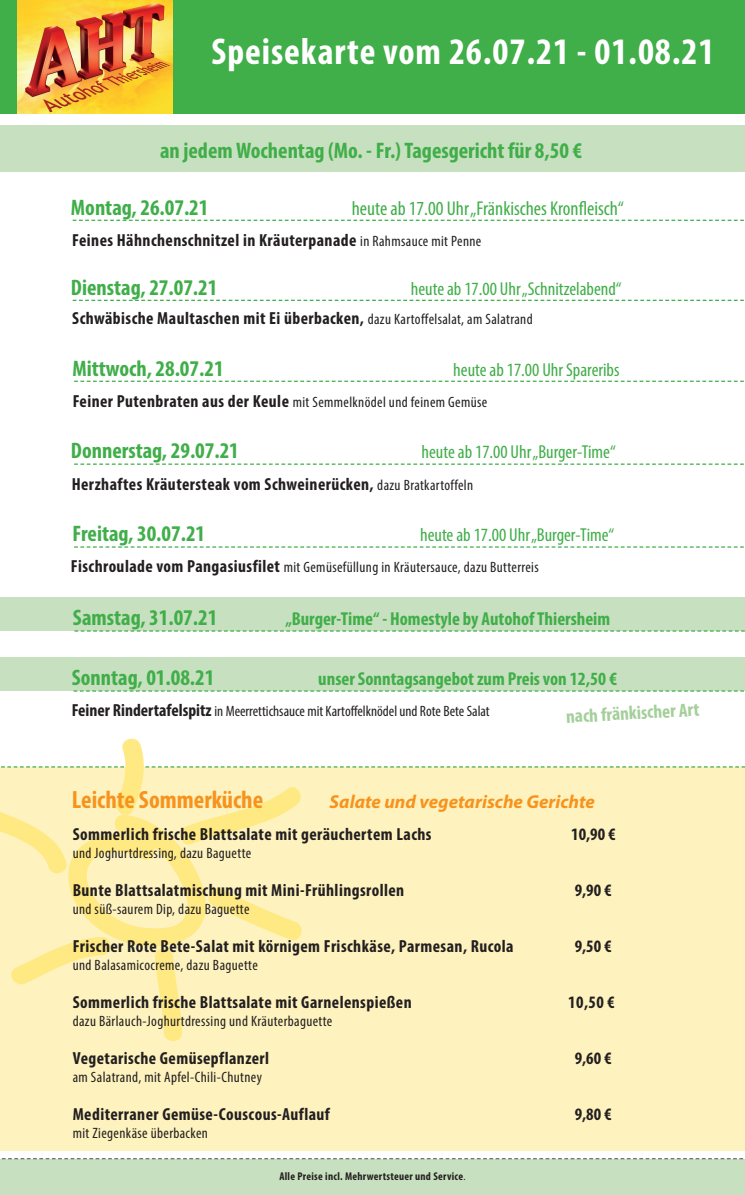
<style>
.page{position:relative;width:745px;height:1195px;background:#fff}
.page>*{position:absolute;margin:0;border:0;box-sizing:border-box;transform-origin:0 0}
.t1{font:700 condensed 37.5px "Myriad Pro";letter-spacing:.025em;color:#fff}
.t2{font:700 condensed 25px "Myriad Pro";color:#f7931d}
.t3{font:700 condensed 22.5px "Myriad Pro";color:#40ae49}
.t4{font:condensed 20px "Myriad Pro";color:#40ae49}
.t5{font:700 condensed 19.12px "Myriad Pro";color:#a3cf9a}
.t6{font:condensed 18.75px "Myriad Pro";color:#40ae49}
.t7{font:700 condensed 18.75px "Myriad Pro";color:#40ae49}
.t8{font:italic 700 18.75px "Myriad Pro";color:#f7931d}
.t9{font:700 condensed 17.5px "Myriad Pro";letter-spacing:.025em;color:#231f20}
.t10{font:condensed 15px "Myriad Pro";letter-spacing:.025em;color:#231f20}
.t11{font:condensed 15px "Myriad Pro";color:#231f20}
.t12{font:700 condensed 11.25px "Myriad Pro";letter-spacing:.025em;color:#231f20}
.s1{font-weight:400;font-size:15px}
.s2{font-weight:700;font-size:17.5px}
.s3{font-weight:400}
</style>
<div class="page">
<div style="left:0;top:0;width:744px;height:113px;background:#40ae49"></div>
<div style="left:0;top:1159px;width:744px;height:35px;background:#c7e0bf"></div>
<img style="left:18px;top:0;width:154px;height:113px">
<svg style="left:73px;top:220px;width:671px;height:1px"></svg>
<svg style="left:73px;top:299px;width:671px;height:2px"></svg>
<svg style="left:74px;top:380px;width:670px;height:2px"></svg>
<svg style="left:74px;top:463px;width:670px;height:1px"></svg>
<svg style="left:74px;top:546px;width:670px;height:1px"></svg>
<div style="left:0;top:126px;width:744px;height:46px;background:#c7e0bf"></div>
<div style="left:0;top:657px;width:744px;height:33px;background:#c7e0bf"></div>
<svg style="left:74px;top:690px;width:670px;height:1px"></svg>
<div style="left:0;top:597px;width:744px;height:33px;background:#c7e0bf"></div>
<svg style="left:74px;top:630px;width:670px;height:1px"></svg>
<div style="left:0;top:767px;width:744px;height:384px;background:#fef3be"></div>
<svg style="left:0;top:738px;width:744px;height:303px"></svg>
<h1 class="t1" style="left:211px;top:28px;width:504px">Speisekarte vom 26.07.21 - 01.08.21</h1>
<p class="t3" style="left:160px;top:136px;width:423px">an jedem Wochentag (Mo. - Fr.) Tagesgericht für 8,50 €</p>
<p class="t3" style="left:71px;top:193px;width:139px">Montag, 26.07.21</p>
<p class="t4" style="left:351px;top:196px;width:274px">heute ab 17.00 Uhr „Fränkisches Kronfleisch“</p>
<p class="t9" style="left:72px;top:229px;width:410px">Feines Hähnchenschnitzel in Kräuterpanade <span class="s1">in Rahmsauce mit Penne</span></p>
<p class="t3" style="left:71px;top:273px;width:148px">Dienstag, 27.07.21</p>
<p class="t6" style="left:410px;top:277px;width:212px">heute ab 17.00 Uhr „Schnitzelabend“</p>
<p class="t9" style="left:72px;top:307px;width:462px">Schwäbische Maultaschen mit Ei überbacken, <span class="s1">dazu Kartoffelsalat, am Salatrand</span></p>
<p class="t3" style="left:72px;top:354px;width:153px">Mittwoch, 28.07.21</p>
<p class="t6" style="left:453px;top:358px;width:168px">heute ab 17.00 Uhr Spareribs</p>
<p class="t10" style="left:73px;top:392px;width:416px"><span class="s2">Feiner Putenbraten aus der Keule</span> mit Semmelknödel und feinem Gemüse</p>
<p class="t3" style="left:71px;top:436px;width:169px">Donnerstag, 29.07.21</p>
<p class="t6" style="left:421px;top:440px;width:195px">heute ab 17.00 Uhr „Burger-Time“</p>
<p class="t9" style="left:72px;top:473px;width:402px">Herzhaftes Kräutersteak vom Schweinerücken, <span class="s1">dazu Bratkartoffeln</span></p>
<p class="t3" style="left:72px;top:519px;width:134px">Freitag, 30.07.21</p>
<p class="t6" style="left:420px;top:523px;width:195px">heute ab 17.00 Uhr „Burger-Time“</p>
<p class="t10" style="left:71px;top:558px;width:469px"><span class="s2">Fischroulade vom Pangasiusfilet</span> mit Gemüsefüllung in Kräutersauce, dazu Butterreis</p>
<p class="t3" style="left:73px;top:603px;width:146px">Samstag, 31.07.21</p>
<p class="t7" style="left:285px;top:607px;width:326px">„Burger-Time“ - Homestyle by Autohof Thiersheim</p>
<p class="t3" style="left:72px;top:663px;width:144px">Sonntag, 01.08.21</p>
<p class="t7" style="left:318px;top:667px;width:300px">unser Sonntagsangebot zum Preis von 12,50 €</p>
<p class="t11" style="left:72px;top:701px;width:419px"><span class="s2">Feiner Rindertafelspitz</span> in Meerrettichsauce mit Kartoffelknödel und Rote Bete Salat</p>
<p class="t5" style="left:565px;top:704px;width:135px;rotate:-3deg">nach fränkischer Art</p>
<h2 class="t2" style="left:72px;top:783px;width:193px">Leichte Sommerküche</h2>
<p class="t8" style="left:329px;top:789px;width:267px">Salate und vegetarische Gerichte</p>
<p class="t9" style="left:73px;top:823px;width:360px">Sommerlich frische Blattsalate mit geräuchertem Lachs</p>
<p class="t9" style="left:571px;top:823px;width:46px">10,90 €</p>
<p class="t10" style="left:73px;top:843px;width:180px">und Joghurtdressing, dazu Baguette</p>
<p class="t9" style="left:73px;top:879px;width:333px">Bunte Blattsalatmischung mit Mini-Frühlingsrollen</p>
<p class="t9" style="left:574px;top:879px;width:38px">9,90 €</p>
<p class="t10" style="left:73px;top:899px;width:178px">und süß-saurem Dip, dazu Baguette</p>
<p class="t9" style="left:73px;top:935px;width:442px">Frischer Rote Bete-Salat mit körnigem Frischkäse, Parmesan, Rucola</p>
<p class="t9" style="left:574px;top:935px;width:38px">9,50 €</p>
<p class="t10" style="left:73px;top:955px;width:186px">und Balasamicocreme, dazu Baguette</p>
<p class="t9" style="left:73px;top:991px;width:340px">Sommerlich frische Blattsalate mit Garnelenspießen</p>
<p class="t9" style="left:568px;top:991px;width:48px">10,50 €</p>
<p class="t10" style="left:73px;top:1011px;width:261px">dazu Bärlauch-Joghurtdressing und Kräuterbaguette</p>
<p class="t9" style="left:73px;top:1047px;width:198px">Vegetarische Gemüsepflanzerl</p>
<p class="t9" style="left:574px;top:1047px;width:38px">9,60 €</p>
<p class="t10" style="left:73px;top:1067px;width:190px">am Salatrand, mit Apfel-Chili-Chutney</p>
<p class="t9" style="left:73px;top:1103px;width:258px">Mediterraner Gemüse-Couscous-Auflauf</p>
<p class="t9" style="left:574px;top:1103px;width:38px">9,80 €</p>
<p class="t10" style="left:73px;top:1123px;width:137px">mit Ziegenkäse überbacken</p>
<p class="t12" style="left:279px;top:1168px;width:188px">Alle Preise incl. Mehrwertsteuer und Service<span class="s3">.</span></p>
</div>
